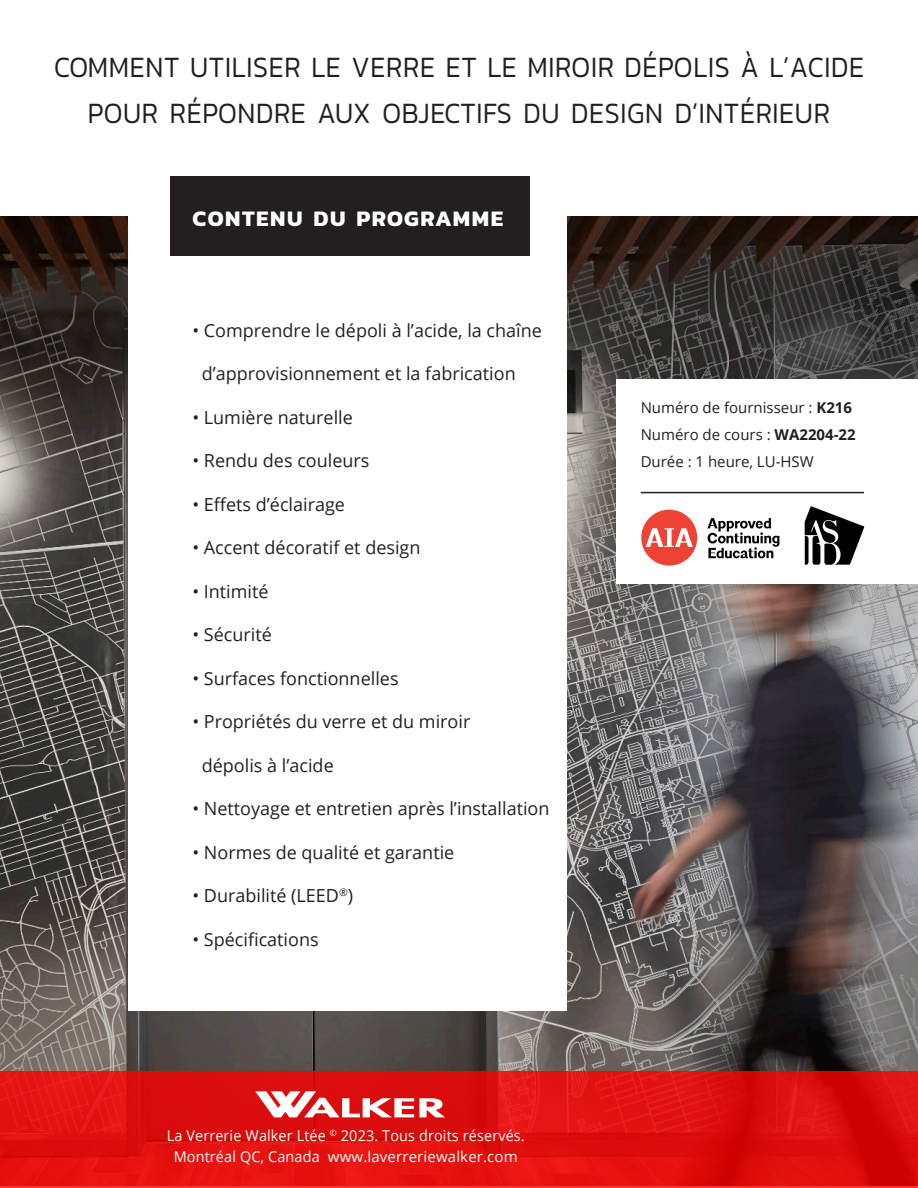
<style>
.page{position:relative;width:918px;height:1188px;background:#fff}
.page>*{position:absolute;margin:0;border:0;box-sizing:border-box;transform-origin:0 0}
.t1{font:300 30px/46.5px "Kanit";letter-spacing:.025em;color:#231f20;text-align:center;scale:.9 1}
.t2{font:700 22.5px "Kanit";letter-spacing:.07em;color:#fff}
.t3{font:18px "Open Sans";color:#231f20}
.t4{font:15px/21px "Open Sans";letter-spacing:.01em;color:#fff;text-align:center;scale:.96 1}
.t5{font:15px/27px "Open Sans";color:#231f20}
.s1{font-weight:700}
</style>
<div class="page">
<img style="left:0;top:216px;width:918px;height:855px">
<div style="left:129px;top:148px;width:438px;height:863px;background:#fff"></div>
<div style="left:170px;top:176px;width:360px;height:80px;background:#231f20"></div>
<svg style="left:0;top:1071px;width:918px;height:117px;background:#df100f"></svg>
<svg style="left:255px;top:1091px;width:190px;height:26px"></svg>
<div style="left:617px;top:379px;width:301px;height:204px;background:#fff"></div>
<hr style="left:641px;top:492px;width:223px;height:1px;background:#231f20">
<svg style="left:707px;top:518px;width:72px;height:40px"></svg>
<div style="left:641px;top:510px;width:56px;height:56px;background:#ee4234;border-radius:50%"></div>
<svg style="left:646px;top:528px;width:47px;height:19px"></svg>
<svg style="left:805px;top:506px;width:59px;height:59px"></svg>
<h1 class="t1" style="left:54px;top:43px;width:902px">COMMENT UTILISER LE VERRE ET LE MIROIR DÉPOLIS À L’ACIDE<br>POUR RÉPONDRE AUX OBJECTIFS DU DESIGN D’INTÉRIEUR</h1>
<p class="t2" style="left:192px;top:205px;width:312px">CONTENU DU PROGRAMME</p>
<p class="t3" style="left:192px;top:323px;width:351px">• Comprendre le dépoli à l’acide, la chaîne</p>
<p class="t3" style="left:202px;top:361px;width:315px">d’approvisionnement et la fabrication</p>
<p class="t3" style="left:192px;top:410px;width:162px">• Lumière naturelle</p>
<p class="t3" style="left:192px;top:453px;width:179px">• Rendu des couleurs</p>
<p class="t3" style="left:192px;top:492px;width:154px">• Effets d’éclairage</p>
<p class="t3" style="left:192px;top:535px;width:230px">• Accent décoratif et design</p>
<p class="t3" style="left:192px;top:584px;width:78px">• Intimité</p>
<p class="t3" style="left:192px;top:627px;width:81px">• Sécurité</p>
<p class="t3" style="left:192px;top:671px;width:208px">• Surfaces fonctionnelles</p>
<p class="t3" style="left:192px;top:714px;width:279px">• Propriétés du verre et du miroir</p>
<p class="t3" style="left:202px;top:758px;width:133px">dépolis à l’acide</p>
<p class="t3" style="left:192px;top:796px;width:359px">• Nettoyage et entretien après l’installation</p>
<p class="t3" style="left:192px;top:840px;width:263px">• Normes de qualité et garantie</p>
<p class="t3" style="left:192px;top:883px;width:162px">• Durabilité (LEED<sup>®</sup>)</p>
<p class="t3" style="left:192px;top:927px;width:128px">• Spécifications</p>
<p class="t4" style="left:167px;top:1126px;width:374px">La Verrerie Walker Ltée <sup>©</sup> 2023. Tous droits réservés.<br>Montréal QC, Canada www.laverreriewalker.com</p>
<p class="t5" style="left:641px;top:396px;width:217px">Numéro de fournisseur : <span class="s1">K216<br></span>Numéro de cours : <span class="s1">WA2204-22<br></span>Durée : 1 heure, LU-HSW</p>
</div>
